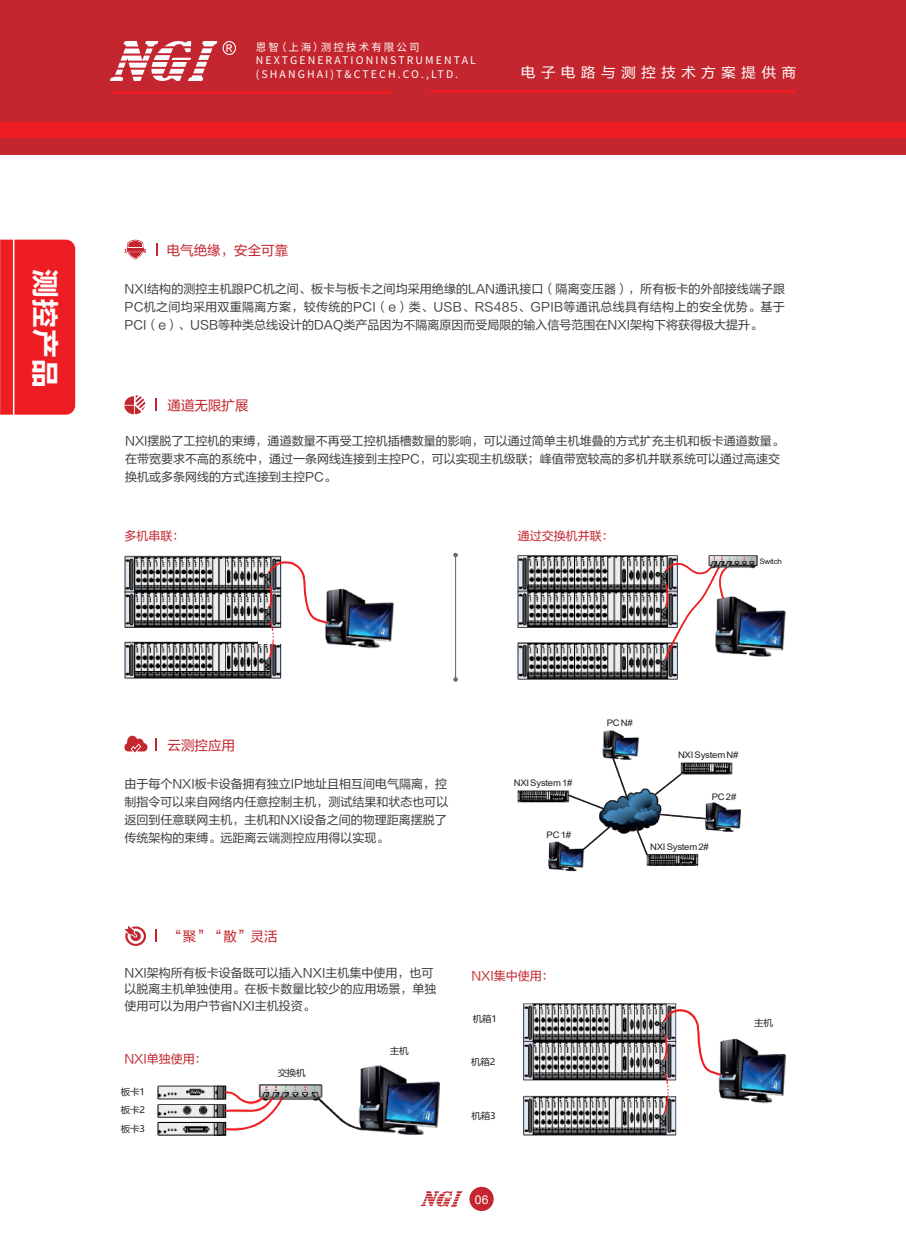
<style>
.page{position:relative;width:906px;height:1238px;background:#fff}
.page>*{position:absolute;margin:0;border:0;box-sizing:border-box;transform-origin:0 0}
.t1{font:700 27px "Microsoft Ya Hei";color:#fff;scale:1.06 1}
.t2{font:13.5px "FZLTHJW GB1 0";color:#c3262e}
.t3{font:13.5px "Microsoft Ya Hei";letter-spacing:.405em;color:#fff;scale:1.06 1}
.t4{font:12.15px "Arial";color:#fff}
.t5{font:12px/18px "FZLTHJW GB1 0";color:#3e3e3f}
.t6{font:12px "FZLTHJW GB1 0";color:#c3262e}
.t7{font:10.5px/13.5px "Source Han Sans CN";letter-spacing:.2em;color:#fff}
.t8{font:9px "Arial";letter-spacing:-.02em;color:#231f20;scale:1.06 1}
.t9{font:9px/18.5px "Microsoft Ya Hei";letter-spacing:-.02em;color:#231f20;text-align:justify;scale:1.06 1}
.t10{font:7.5px "Arial";letter-spacing:-.02em;color:#231f20;scale:1.06 1}
</style>
<div class="page">
<div style="left:0;top:0;width:906px;height:155px;background:#c3262e"></div>
<div style="left:0;top:123px;width:906px;height:15px;background:#ee1d23"></div>
<hr style="left:112px;top:91px;width:269px;height:3px;background:#ee1d23">
<hr style="left:431px;top:91px;width:364px;height:2px;background:#ee1d23">
<hr style="left:126px;top:91px;width:266px;height:3px;background:#ee1d23">
<img style="left:111px;top:42px;width:125px;height:38px">
<svg style="left:0;top:240px;width:75px;height:174px;background:#ee1f25"></svg>
<svg style="left:156px;top:243px;width:1px;height:13px"></svg>
<svg style="left:124px;top:240px;width:22px;height:19px"></svg>
<svg style="left:156px;top:398px;width:1px;height:13px"></svg>
<svg style="left:124px;top:395px;width:21px;height:19px"></svg>
<svg style="left:156px;top:738px;width:1px;height:12px"></svg>
<svg style="left:124px;top:735px;width:23px;height:17px"></svg>
<svg style="left:156px;top:929px;width:1px;height:13px"></svg>
<svg style="left:124px;top:925px;width:22px;height:20px"></svg>
<img style="left:517px;top:730px;width:224px;height:141px">
<div style="left:702px;top:789px;width:44px;height:10px;background:#fff"></div>
<div style="left:546px;top:829px;width:44px;height:10px;background:#fff"></div>
<div style="left:684px;top:750px;width:44px;height:10px;background:#fff"></div>
<div style="left:650px;top:842px;width:44px;height:10px;background:#fff"></div>
<div style="left:520px;top:778px;width:44px;height:10px;background:#fff"></div>
<svg style="left:652px;top:772px;width:31px;height:25px"></svg>
<svg style="left:657px;top:812px;width:51px;height:8px"></svg>
<svg style="left:634px;top:825px;width:15px;height:32px"></svg>
<svg style="left:581px;top:824px;width:31px;height:27px"></svg>
<svg style="left:566px;top:755px;width:64px;height:56px"></svg>
<img style="left:523px;top:1003px;width:262px;height:132px">
<img style="left:157px;top:1065px;width:282px;height:70px">
<div style="left:117px;top:1050px;width:137px;height:18px;background:#fff"></div>
<div style="left:260px;top:1067px;width:55px;height:15px;background:#fff"></div>
<div style="left:742px;top:1021px;width:29px;height:16px;background:#fff"></div>
<svg style="left:224px;top:1090px;width:60px;height:45px"></svg>
<svg style="left:316px;top:1095px;width:49px;height:36px"></svg>
<div style="left:651px;top:1080px;width:32px;height:15px;background:#fff"></div>
<svg style="left:662px;top:1006px;width:60px;height:108px"></svg>
<img style="left:517px;top:555px;width:268px;height:124px">
<img style="left:124px;top:555px;width:270px;height:124px">
<hr style="left:455px;top:555px;width:1px;height:124px;background:#6c6d70">
<svg style="left:453px;top:553px;width:5px;height:4px"></svg>
<svg style="left:453px;top:677px;width:5px;height:4px"></svg>
<div style="left:758px;top:551px;width:33px;height:21px;background:#fff"></div>
<div style="left:258px;top:628px;width:32px;height:15px;background:#fff"></div>
<svg style="left:268px;top:558px;width:61px;height:101px"></svg>
<svg style="left:663px;top:556px;width:64px;height:104px"></svg>
<div style="left:469px;top:1186px;width:25px;height:24px;background:#c3262e;border-radius:50%"></div>
<svg style="left:421px;top:1191px;width:41px;height:15px"></svg>
<p class="t7" style="left:256px;top:40px;width:221px">恩智（上海）测控技术有限公司<br>NEXTGENERATIONINSTRUMENTAL (SHANGHAI)T&amp;CTECH.CO.,LTD.</p>
<p class="t3" style="left:521px;top:63px;width:261px">电子电路与测控技术方案提供商</p>
<h1 class="t1" style="left:64px;top:268px;width:114px;rotate:90deg">测控产品</h1>
<p class="t2" style="left:167px;top:243px;width:123px">电气绝缘，安全可靠</p>
<p class="t5" style="left:124px;top:280px;width:662px;text-align:justify">NXI结构的测控主机跟PC机之间、板卡与板卡之间均采用绝缘的LAN通讯接口（隔离变压器），所有板卡的外部接线端子跟PC机之间均采用双重隔离方案，较传统的PCI（e）类、USB、RS485、GPIB等通讯总线具有结构上的安全优势。基于PCI（e）、USB等种类总线设计的DAQ类产品因为不隔离原因而受局限的输入信号范围在NXI架构下将获得极大提升。</p>
<p class="t2" style="left:168px;top:398px;width:82px">通道无限扩展</p>
<p class="t5" style="left:125px;top:432px;width:660px">NXI摆脱了工控机的束缚，通道数量不再受工控机插槽数量的影响，可以通过简单主机堆叠的方式扩充主机和板卡通道数量。在带宽要求不高的系统中，通过一条网线连接到主控PC，可以实现主机级联；峰值带宽较高的多机并联系统可以通过高速交换机或多条网线的方式连接到主控PC。</p>
<p class="t6" style="left:125px;top:529px;width:61px">多机串联：</p>
<p class="t6" style="left:518px;top:529px;width:97px">通过交换机并联：</p>
<p class="t10" style="left:759px;top:556px;width:23px">Switch</p>
<p class="t2" style="left:168px;top:737px;width:69px">云测控应用</p>
<p class="t5" style="left:124px;top:775px;width:325px">由于每个NXI板卡设备拥有独立IP地址且相互间电气隔离，控制指令可以来自网络内任意控制主机，测试结果和状态也可以返回到任意联网主机，主机和NXI设备之间的物理距离摆脱了传统架构的束缚。远距离云端测控应用得以实现。</p>
<p class="t8" style="left:513px;top:776px;width:57px">NXI System 1#</p>
<p class="t8" style="left:546px;top:828px;width:25px">PC 1#</p>
<p class="t2" style="left:169px;top:929px;width:109px">“聚”“散”灵活</p>
<p class="t5" style="left:124px;top:964px;width:313px;line-height:16.5px">NXI架构所有板卡设备既可以插入NXI主机集中使用，也可以脱离主机单独使用。在板卡数量比较少的应用场景，单独使用可以为用户节省NXI主机投资。</p>
<p class="t6" style="left:471px;top:968px;width:84px">NXI集中使用：</p>
<p class="t8" style="left:607px;top:716px;width:26px">PC N#</p>
<p class="t8" style="left:678px;top:748px;width:58px">NXI System N#</p>
<p class="t8" style="left:712px;top:791px;width:25px">PC 2#</p>
<p class="t8" style="left:650px;top:840px;width:57px">NXI System 2#</p>
<p class="t6" style="left:124px;top:1051px;width:84px">NXI单独使用：</p>
<p class="t9" style="left:121px;top:1082px;width:25px">板卡1板卡2板卡3</p>
<p class="t9" style="left:278px;top:1063px;width:28px">交换机</p>
<p class="t9" style="left:390px;top:1040px;width:19px">主机</p>
<p class="t9" style="left:473px;top:1009px;width:24px">机箱1</p>
<p class="t9" style="left:754px;top:1012px;width:19px">主机</p>
<p class="t9" style="left:471px;top:1052px;width:24px">机箱2</p>
<p class="t9" style="left:471px;top:1106px;width:24px">机箱3</p>
<p class="t4" style="left:475px;top:1191px;width:15px">06</p>
</div>
